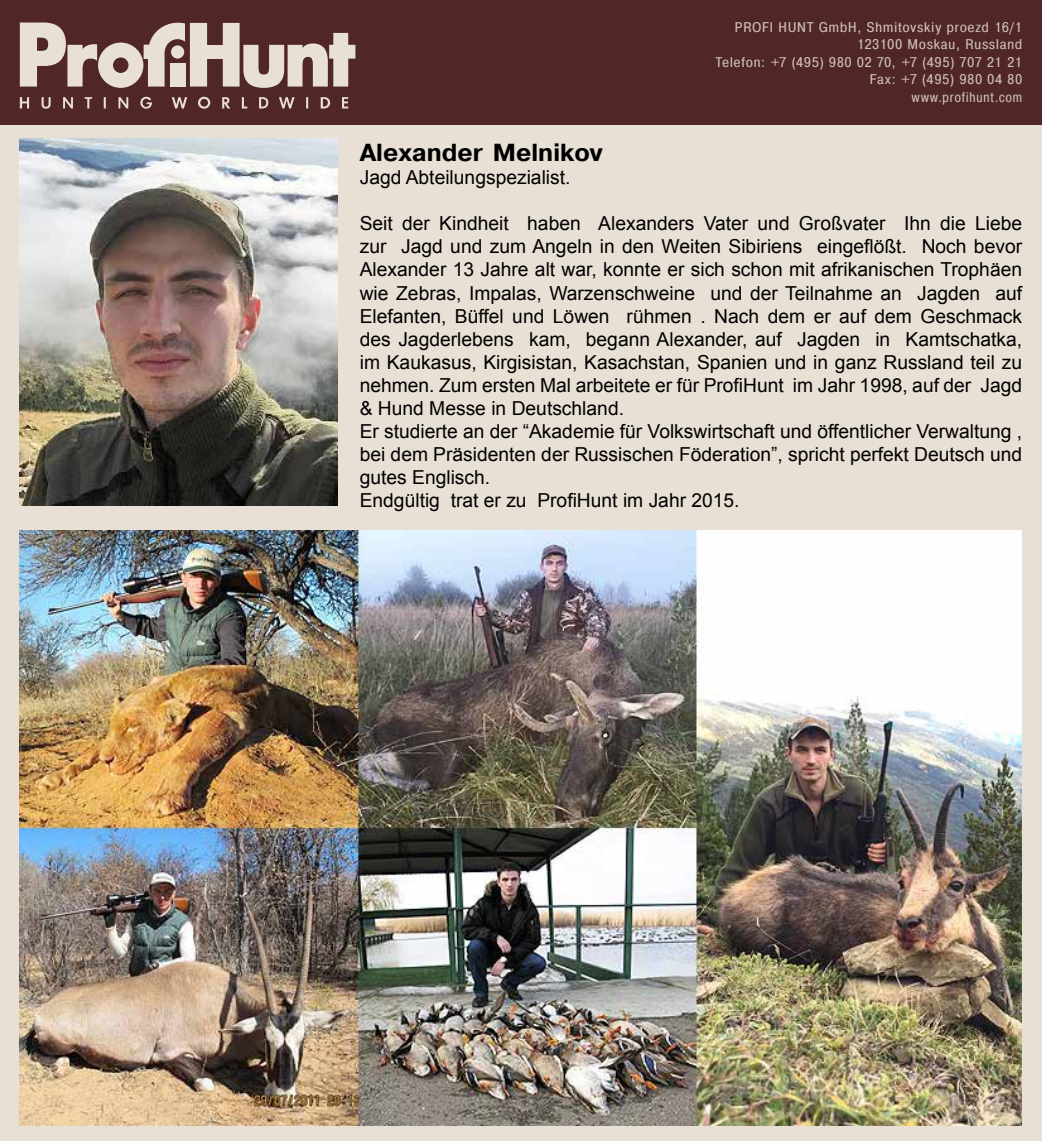
<style>
.page{position:relative;width:1042px;height:1141px;background:#e8e0d5}
.page>*{position:absolute;margin:0;border:0;box-sizing:border-box;transform-origin:0 0}
.t1{font:700 24.5px "Pragmatica CTT";color:#000}
.t2{font:19.25px/23.1px "Arial";color:#000}
.t3{font:14px/17.5px "Pragmatica Cond C";letter-spacing:.07em;color:#cdc2af;text-align:right;scale:1.1 1}
</style>
<div class="page">
<div style="left:0;top:0;width:1042px;height:124px;background:#502628"></div>
<svg style="left:20px;top:23px;width:335px;height:65px"></svg>
<svg style="left:20px;top:97px;width:328px;height:12px"></svg>
<img style="left:20px;top:139px;width:317px;height:367px">
<img style="left:20px;top:531px;width:1002px;height:595px">
<p class="t3" style="left:716px;top:18px;width:280px">PROFI HUNT GmbH, Shmitovskiy proezd 16/1<br>123100 Moskau, Russland<br>Telefon: +7 (495) 980 02 70, +7 (495) 707 21 21<br>Fax: +7 (495) 980 04 80<br>www.profihunt.com</p>
<p class="t1" style="left:360px;top:139px;width:244px">Alexander Melnikov</p>
<p class="t2" style="left:360px;top:166px;width:212px">Jagd Abteilungspezialist.</p>
<p class="t2" style="left:360px;top:212px;width:664px">Seit der Kindheit haben Alexanders Vater und Großvater Ihn die Liebe zur Jagd und zum Angeln in den Weiten Sibiriens eingeflößt. Noch bevor Alexander 13 Jahre alt war, konnte er sich schon mit afrikanischen Trophäen wie Zebras, Impalas, Warzenschweine und der Teilnahme an Jagden auf Elefanten, Büffel und Löwen rühmen . Nach dem er auf dem Geschmack des Jagderlebens kam, begann Alexander, auf Jagden in Kamtschatka, im Kaukasus, Kirgisistan, Kasachstan, Spanien und in ganz Russland teil zu nehmen. Zum ersten Mal arbeitete er für ProfiHunt im Jahr 1998, auf der Jagd &amp; Hund Messe in Deutschland.<br>Er studierte an der “Akademie für Volkswirtschaft und öffentlicher Verwaltung , bei dem Präsidenten der Russischen Föderation”, spricht perfekt Deutsch und gutes Englisch.<br>Endgültig trat er zu ProfiHunt im Jahr 2015.</p>
</div>
